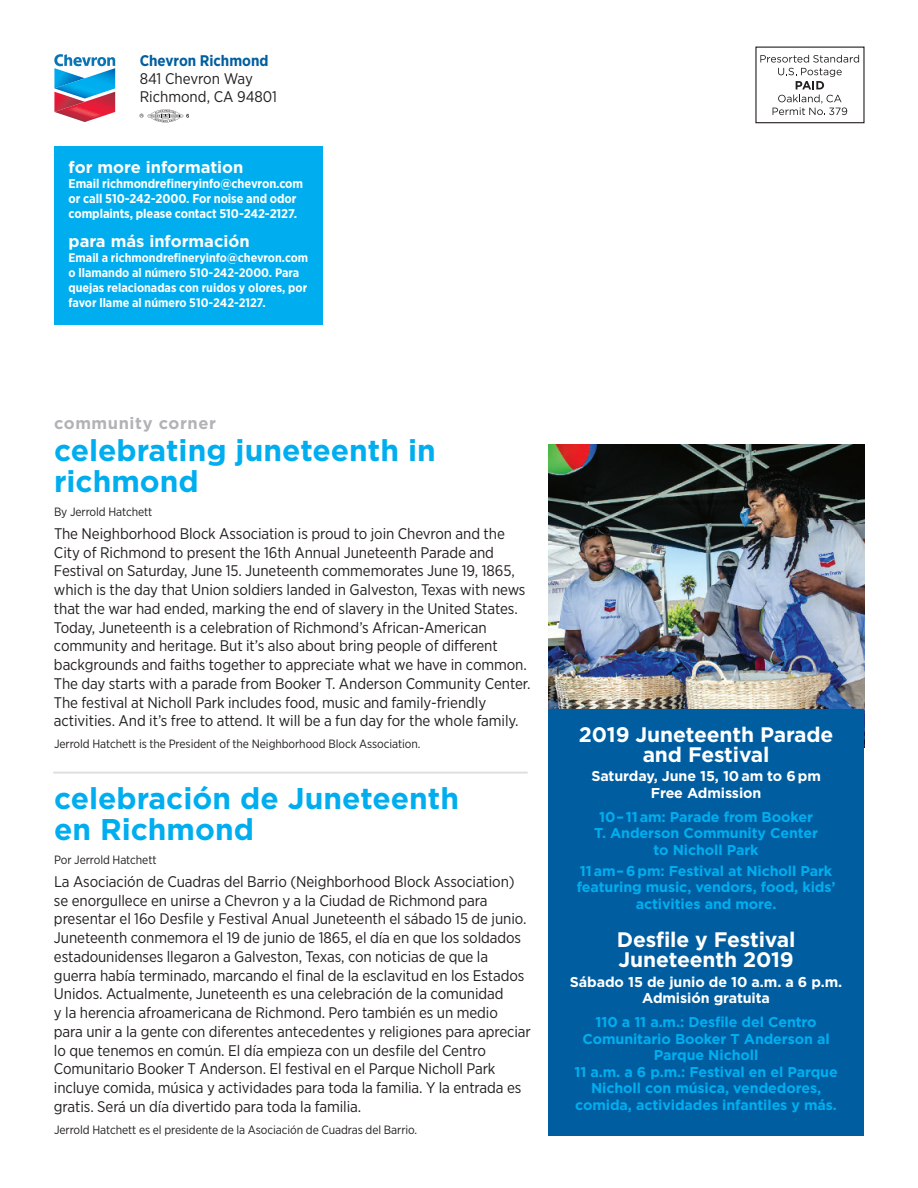
<style>
.page{position:relative;width:918px;height:1188px;background:#fff}
.page>*{position:absolute;margin:0;border:0;box-sizing:border-box;transform-origin:0 0}
.t1{font:700 30px/31.5px "Gotham";color:#00aeef}
.t2{font:700 21px/20.2px "Gotham";letter-spacing:-.005em;color:#fff;text-align:center}
.t3{font:700 16.5px "Gotham";color:#fff}
.t4{font:700 16.5px "Gotham";letter-spacing:.035em;color:#b2b3b7}
.t5{font:15.3px/18.8px "Gotham Narrow";letter-spacing:-.005em;color:#231f20}
.t6{font:700 15.3px "Gotham Narrow";color:#005ea0}
.t7{font:700 14.25px/16.5px "Gotham";letter-spacing:-.005em;color:#00aeef;text-align:center}
.t8{font:700 14.25px/16.5px "Gotham";letter-spacing:-.005em;color:#fff;text-align:center}
.t9{font:700 12.75px/15px "Gotham Narrow";letter-spacing:-.005em;color:#fff}
.t10{font:700 12.3px/15px "Gotham Narrow";color:#fff}
.t11{font:12px "Gotham Narrow";letter-spacing:-.005em;color:#231f20}
</style>
<div class="page">
<svg style="left:54px;top:54px;width:61px;height:68px"></svg>
<svg style="left:140px;top:109px;width:49px;height:13px"></svg>
<svg style="left:760px;top:55px;width:99px;height:34px"></svg>
<svg style="left:773px;top:95px;width:74px;height:20px"></svg>
<div style="left:755px;top:47px;width:110px;height:76px;border:1px solid #231f20"></div>
<div style="left:55px;top:146px;width:268px;height:179px;background:#00aeef"></div>
<hr style="left:53px;top:772px;width:475px;height:2px;background:#dcdddf">
<img style="left:548px;top:444px;width:316px;height:265px">
<div style="left:548px;top:709px;width:316px;height:427px;background:#005ea0"></div>
<p class="t6" style="left:140px;top:56px;width:130px">Chevron Richmond</p>
<p class="t5" style="left:140px;top:71px;width:139px;line-height:18px">841 Chevron Way<br>Richmond, CA 94801</p>
<p class="t3" style="left:69px;top:158px;width:176px">for more information</p>
<p class="t9" style="left:69px;top:177px;width:236px">Email richmondrefineryinfo@chevron.com or call 510-242-2000. For noise and odor complaints, please contact 510-242-2127.</p>
<p class="t3" style="left:69px;top:231px;width:183px">para más información</p>
<p class="t10" style="left:69px;top:251px;width:241px">Email a richmondrefineryinfo@chevron.com o llamando al número 510-242-2000. Para quejas relacionadas con ruidos y olores, por favor llame al número 510-242-2127.</p>
<p class="t4" style="left:54px;top:414px;width:164px">community corner</p>
<h1 class="t1" style="left:54px;top:435px;width:383px">celebrating juneteenth in richmond</h1>
<p class="t11" style="left:54px;top:507px;width:100px">By Jerrold Hatchett</p>
<p class="t5" style="left:54px;top:525px;width:478px">The Neighborhood Block Association is proud to join Chevron and the City of Richmond to present the 16th Annual Juneteenth Parade and Festival on Saturday, June 15. Juneteenth commemorates June 19, 1865, which is the day that Union soldiers landed in Galveston, Texas with news that the war had ended, marking the end of slavery in the United States.<br>Today, Juneteenth is a celebration of Richmond’s African-American community and heritage. But it’s also about bring people of different backgrounds and faiths together to appreciate what we have in common.<br>The day starts with a parade from Booker T. Anderson Community Center.<br>The festival at Nicholl Park includes food, music and family-friendly activities. And it’s free to attend. It will be a fun day for the whole family.</p>
<p class="t11" style="left:54px;top:740px;width:368px">Jerrold Hatchett is the President of the Neighborhood Block Association.</p>
<h1 class="t1" style="left:54px;top:783px;width:407px">celebración de Juneteenth en Richmond</h1>
<p class="t11" style="left:54px;top:855px;width:104px">Por Jerrold Hatchett</p>
<p class="t5" style="left:54px;top:873px;width:478px">La Asociación de Cuadras del Barrio (Neighborhood Block Association) se enorgullece en unirse a Chevron y a la Ciudad de Richmond para presentar el 16o Desfile y Festival Anual Juneteenth el sábado 15 de junio.<br>Juneteenth conmemora el 19 de junio de 1865, el día en que los soldados estadounidenses llegaron a Galveston, Texas, con noticias de que la guerra había terminado, marcando el final de la esclavitud en los Estados Unidos. Actualmente, Juneteenth es una celebración de la comunidad<br>y la herencia afroamericana de Richmond. Pero también es un medio<br>para unir a la gente con diferentes antecedentes y religiones para apreciar lo que tenemos en común. El día empieza con un desfile del Centro Comunitario Booker T Anderson. El festival en el Parque Nicholl Park incluye comida, música y actividades para toda la familia. Y la entrada es gratis. Será un día divertido para toda la familia.</p>
<p class="t11" style="left:54px;top:1125px;width:365px">Jerrold Hatchett es el presidente de la Asociación de Cuadras del Barrio.</p>
<h2 class="t2" style="left:579px;top:724px;width:256px">2019 Juneteenth Parade and Festival</h2>
<p class="t8" style="left:591px;top:768px;width:231px">Saturday, June 15, 10am to 6pm<br>Free Admission</p>
<p class="t7" style="left:594px;top:808px;width:225px">10– 11am: Parade from Booker<br>T. Anderson Community Center to Nicholl Park</p>
<p class="t7" style="left:577px;top:862px;width:260px">11am–6pm: Festival at Nicholl Park featuring music, vendors, food, kids’ activities and more.</p>
<h2 class="t2" style="left:617px;top:930px;width:180px;text-align:left">Desfile y Festival<br>Juneteenth 2019</h2>
<p class="t8" style="left:570px;top:973px;width:274px">Sábado 15 de junio de 10 a.m. a 6 p.m.<br>Admisión gratuita</p>
<p class="t7" style="left:575px;top:1014px;width:265px">110 a 11 a.m.: Desfile del Centro<br>Comunitario Booker T Anderson al<br>Parque Nicholl<br>11 a.m. a 6 p.m.: Festival en el Parque<br>Nicholl con música, vendedores, comida, actividades infantiles y más.</p>
</div>
